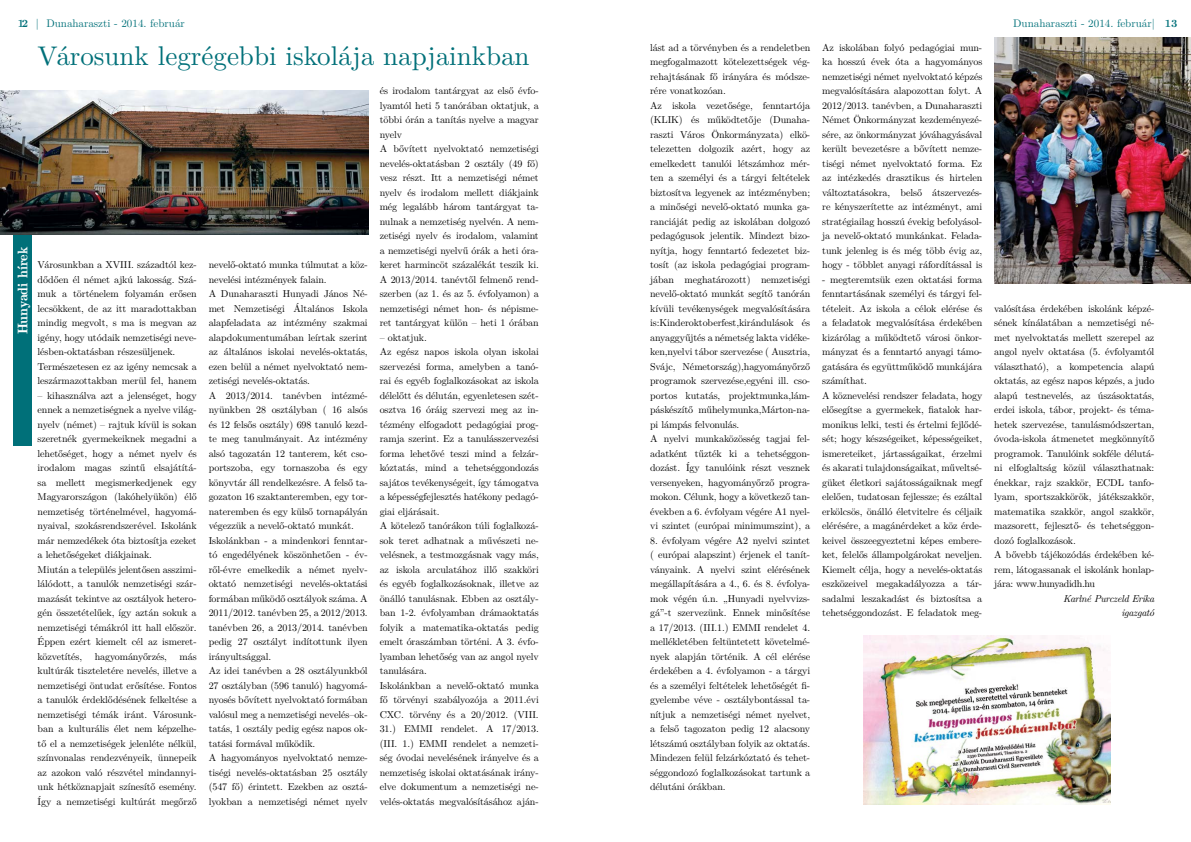
<style>
.page{position:relative;width:1191px;height:842px;background:#fff}
.page>*{position:absolute;margin:0;border:0;box-sizing:border-box;transform-origin:0 0}
.t1{font:27px "LM Roman 10";color:#007079}
.t2{font:14px "LM Roman Demi 10";color:#fff}
.t3{font:11px "LM Roman 10";color:#007079}
.t4{font:10px/14.5px "LM Roman 10";letter-spacing:-.01em;color:#000}
.t5{font:italic 10px/14.5px "LM Roman 10";letter-spacing:-.03em;color:#000;text-align:right}
.s1{font-weight:700}
</style>
<div class="page">
<img style="left:0;top:91px;width:368px;height:144px">
<img style="left:994px;top:37px;width:197px;height:246px">
<div style="left:13px;top:235px;width:18px;height:210px;background:#007079"></div>
<img style="left:864px;top:635px;width:246px;height:169px">
<p class="t3" style="left:18px;top:15px;width:168px"><span class="s1">12</span> | Dunaharaszti - 2014. február</p>
<p class="t3" style="left:1013px;top:14px;width:166px">Dunaharaszti - 2014. február| <span class="s1">13</span></p>
<h1 class="t1" style="left:38px;top:35px;width:493px">Városunk legrégebbi iskolája napjainkban</h1>
<h2 class="t2" style="left:11px;top:334px;width:89px;rotate:-90deg">Hunyadi hírek</h2>
<p class="t4" style="left:38px;top:257px;width:161px">Városunkban a XVIII. századtól kez&shy;dődően él német ajkú lakosság. Szá&shy;muk a történelem folyamán erősen lecsökkent, de az itt maradottakban mindig megvolt, s ma is megvan az igény, hogy utódaik nemzetiségi neve&shy;lésben-oktatásban részesüljenek.<br>Természetesen ez az igény nemcsak a leszármazottakban merül fel, hanem</p>
<p class="t4" style="left:38px;top:387px;width:161px">– kihasználva azt a jelenséget, hogy ennek a nemzetiségnek a nyelve világ&shy;nyelv (német) – rajtuk kívül is sokan szeretnék gyermekeiknek megadni a lehetőséget, hogy a német nyelv és irodalom magas szintű elsajátítá&shy;sa mellett megismerkedjenek egy Magyarországon (lakóhelyükön) élő nemzetiség történelmével, hagyomá&shy;nyaival, szokásrendszerével. Iskolánk már nemzedékek óta biztosítja ezeket a lehetőségeket diákjainak.<br>Miután a település jelentősen asszimi&shy;lálódott, a tanulók nemzetiségi szár&shy;mazását tekintve az osztályok hetero&shy;gén összetételűek, így aztán sokuk a nemzetiségi témákról itt hall először.<br>Éppen ezért kiemelt cél az ismeret&shy;közvetítés,</p>
<p class="t4" style="left:38px;top:648px;width:160px;text-align:justify;text-indent:142px">más kultúrák tiszteletére nevelés, illetve a nemzetiségi öntudat erősítése. Fontos a tanulók érdeklődésének felkeltése a nemzetiségi témák iránt. Városunk&shy;ban a kulturális élet nem képzelhe&shy;tő el a nemzetiségek jelenléte nélkül, színvonalas rendezvényeik, ünnepeik az azokon való részvétel mindannyi&shy;unk hétköznapjait színesítő esemény.<br>Így a nemzetiségi kultúrát megőrző</p>
<p class="t4" style="left:95px;top:648px;width:74px">hagyományőrzés,</p>
<p class="t4" style="left:209px;top:257px;width:161px">nevelő-oktató munka túlmutat a köz&shy;nevelési intézmények falain.<br>A Dunaharaszti Hunyadi János Né&shy;met Nemzetiségi Általános Iskola alapfeladata az intézmény szakmai alapdokumentumában leírtak szerint az általános iskolai nevelés-oktatás, ezen belül a német nyelvoktató nem&shy;zetiségi nevelés-oktatás.<br>A 2013/2014. tanévben intézmé&shy;nyünkben 28 osztályban ( 16 alsós és 12 felsős osztály) 698 tanuló kezd&shy;te meg tanulmányait. Az intézmény alsó tagozatán 12 tanterem, két cso&shy;portszoba, egy tornaszoba és egy könyvtár áll rendelkezésre. A felső ta&shy;gozaton 16 szaktanteremben, egy tor&shy;nateremben és egy külső tornapályán végezzük a nevelő-oktató munkát.<br>Iskolánkban - a mindenkori fenntar&shy;tó engedélyének köszönhetően - év&shy;ről-évre emelkedik a német nyelv&shy;oktató nemzetiségi nevelés-oktatási formában működő osztályok száma. A 2011/2012. tanévben 25, a 2012/2013. tanévben 26, a 2013/2014. tanévben pedig 27 osztályt indítottunk ilyen irányultsággal.<br>Az idei tanévben a 28 osztályunkból 27 osztályban (596 tanuló) hagyomá&shy;nyosés bővített nyelvoktató formában valósul meg a nemzetiségi nevelés–ok&shy;tatás, 1 osztály pedig egész napos ok&shy;tatási formával működik.<br>A hagyományos nyelvoktató nemze&shy;tiségi nevelés-oktatásban 25 osztály (547 fő) érintett. Ezekben az osztá&shy;lyokban a nemzetiségi német nyelv</p>
<p class="t4" style="left:380px;top:83px;width:160px">és irodalom tantárgyat az első évfo&shy;lyamtól heti 5 tanórában oktatjuk, a többi órán a tanítás nyelve a magyar nyelv<br>A bővített nyelvoktató nemzetiségi nevelés-oktatásban 2 osztály (49 fő) vesz részt. Itt a nemzetiségi német nyelv és irodalom mellett diákjaink még legalább három tantárgyat ta&shy;nulnak a nemzetiség nyelvén. A nem&shy;zetiségi nyelv és irodalom, valamint a nemzetiségi nyelvű órák a heti óra&shy;keret harmincöt százalékát teszik ki.<br>A 2013/2014. tanévtől felmenő rend&shy;szerben (az 1. és az 5. évfolyamon) a nemzetiségi német hon- és népisme&shy;ret tantárgyat külön – heti 1 órában</p>
<p class="t4" style="left:380px;top:329px;width:161px">– oktatjuk.<br>Az egész napos iskola olyan iskolai szervezési forma, amelyben a tanó&shy;rai és egyéb foglalkozásokat az iskola délelőtt és délután, egyenletesen szét&shy;osztva 16 óráig szervezi meg az in&shy;tézmény elfogadott pedagógiai prog&shy;ramja szerint. Ez a tanulásszervezési forma lehetővé teszi mind a felzár&shy;kóztatás, mind a tehetséggondozás sajátos tevékenységeit, így támogatva a képességfejlesztés hatékony pedagó&shy;giai eljárásait.<br>A kötelező tanórákon túli foglalkozá&shy;sok teret adhatnak a művészeti ne&shy;velésnek, a testmozgásnak vagy más, az iskola arculatához illő szakköri és egyéb foglalkozásoknak, illetve az önálló tanulásnak. Ebben az osztály&shy;ban 1-2. évfolyamban drámaoktatás folyik a matematika-oktatás pedig emelt óraszámban történi. A 3. évfo&shy;lyamban lehetőség van az angol nyelv tanulására.<br>Iskolánkban a nevelő-oktató munka fő törvényi szabályozója a 2011.évi CXC. törvény és a 20/2012. (VIII.<br>31.) EMMI rendelet. A 17/2013. (III. 1.) EMMI rendelet a nemzeti&shy;ség óvodai nevelésének irányelve és a nemzetiség iskolai oktatásának irány&shy;elve dokumentum a nemzetiségi ne&shy;velés-oktatás megvalósításához aján-</p>
<p class="t4" style="left:650px;top:39px;width:162px">lást ad a törvényben és a rendeletben megfogalmazott kötelezettségek vég&shy;rehajtásának fő irányára és módsze&shy;rére vonatkozóan.<br>Az iskola vezetősége, fenntartója (KLIK) és működtetője (Dunaha&shy;raszti Város Önkormányzata) elkö&shy;telezetten dolgozik azért, hogy az emelkedett tanulói létszámhoz mér&shy;ten a személyi és a tárgyi feltételek biztosítva legyenek az intézményben; a minőségi nevelő-oktató munka ga&shy;ranciáját pedig az iskolában dolgozó pedagógusok jelentik. Mindezt bizo&shy;nyítja, hogy fenntartó fedezetet biz&shy;tosít (az iskola pedagógiai program&shy;jában meghatározott) nemzetiségi nevelő-oktató munkát segítő tanórán kívüli tevékenységek megvalósítására is:Kinderoktoberfest,kirándulások és anyaggyűjtés a németség lakta vidéke&shy;ken,nyelvi tábor szervezése ( Ausztria, Svájc, Németország),hagyományőrző programok szervezése,egyéni ill. cso&shy;portos kutatás, projektmunka,lám&shy;páskészítő műhelymunka,Márton-na&shy;pi lámpás felvonulás.<br>A nyelvi munkaközösség tagjai fel&shy;adatként tűzték ki a tehetséggon&shy;dozást. Így tanulóink részt vesznek versenyeken, hagyományőrző progra&shy;mokon. Célunk, hogy a következő tan&shy;években a 6. évfolyam végére A1 nyel&shy;vi szintet (európai minimumszint), a</p>
<p class="t4" style="left:650px;top:532px;width:162px;text-align:justify">8. évfolyam végére A2 nyelvi szintet ( európai alapszint) érjenek el tanít&shy;ványaink. A nyelvi szint elérésének megállapítására a 4., 6. és 8. évfolya&shy;mok végén ú.n. „Hunyadi nyelvvizs&shy;gá”-t szervezünk. Ennek minősítése a 17/2013. (III.1.) EMMI rendelet 4. mellékletében feltüntetett követelmé&shy;nyek alapján történik. A cél elérése érdekében a 4. évfolyamon - a tárgyi és a személyi feltételek lehetőségét fi&shy;gyelembe véve - osztálybontással ta&shy;nítjuk a nemzetiségi német nyelvet, a felső tagozaton pedig 12 alacsony létszámú osztályban folyik az oktatás.<br>Mindezen felül felzárkóztató és tehet&shy;séggondozó foglalkozásokat tartunk a délutáni órákban.</p>
<p class="t4" style="left:822px;top:39px;width:162px;text-align:justify">Az iskolában folyó pedagógiai mun&shy;ka hosszú évek óta a hagyományos nemzetiségi német nyelvoktató képzés megvalósítására alapozottan folyt. A 2012/2013. tanévben, a Dunaharaszti Német Önkormányzat kezdeményezé&shy;sére, az önkormányzat jóváhagyásával került bevezetésre a bővített nemze&shy;tiségi német nyelvoktató forma. Ez az intézkedés drasztikus és hirtelen változtatásokra, belső átszervezés&shy;re kényszerítette az intézményt, ami stratégiailag hosszú évekig befolyásol&shy;ja nevelő-oktató munkánkat. Felada&shy;tunk jelenleg is és még több évig az, hogy - többlet anyagi ráfordítással is</p>
<p class="t4" style="left:822px;top:271px;width:162px">- megteremtsük ezen oktatási forma fenntartásának személyi és tárgyi fel&shy;tételeit. Az iskola a célok elérése és a feladatok megvalósítása érdekében kizárólag a működtető városi önkor&shy;mányzat és a fenntartó anyagi támo&shy;gatására és együttműködő munkájára számíthat.<br>A köznevelési rendszer feladata, hogy elősegítse a gyermekek, fiatalok har&shy;monikus lelki, testi és értelmi fejlődé&shy;sét; hogy készségeiket, képességeiket, ismereteiket, jártasságaikat, érzelmi és akarati tulajdonságaikat, műveltsé&shy;güket életkori sajátosságaiknak megf elelően, tudatosan fejlessze; és ezáltal erkölcsös, önálló életvitelre és céljaik elérésére, a magánérdeket a köz érde&shy;keivel összeegyeztetni képes embere&shy;ket, felelős állampolgárokat neveljen.<br>Kiemelt célja, hogy a nevelés-oktatás eszközeivel megakadályozza a tár&shy;sadalmi leszakadást és biztosítsa a tehetséggondozást. E feladatok meg-</p>
<p class="t4" style="left:994px;top:300px;width:162px">valósítása érdekében iskolánk képzé&shy;sének kínálatában a nemzetiségi né&shy;met nyelvoktatás mellett szerepel az angol nyelv oktatása (5. évfolyamtól választható), a kompetencia alapú oktatás, az egész napos képzés, a judo alapú testnevelés, az úszásoktatás, erdei iskola, tábor, projekt- és téma&shy;hetek szervezése, tanulásmódszertan, óvoda-iskola átmenetet megkönnyítő programok. Tanulóink sokféle délutá&shy;ni elfoglaltság közül választhatnak: énekkar, rajz szakkör, ECDL tanfo&shy;lyam, sportszakkörök, játékszakkör, matematika szakkör, angol szakkör, mazsorett, fejlesztő- és tehetséggon&shy;dozó foglalkozások.<br>A bővebb tájékozódás érdekében ké&shy;rem, látogassanak el iskolánk honlap&shy;jára: www.hunyadidh.hu</p>
<p class="t5" style="left:1063px;top:590px;width:93px">Karlné Purczeld Erika igazgató</p>
</div>
